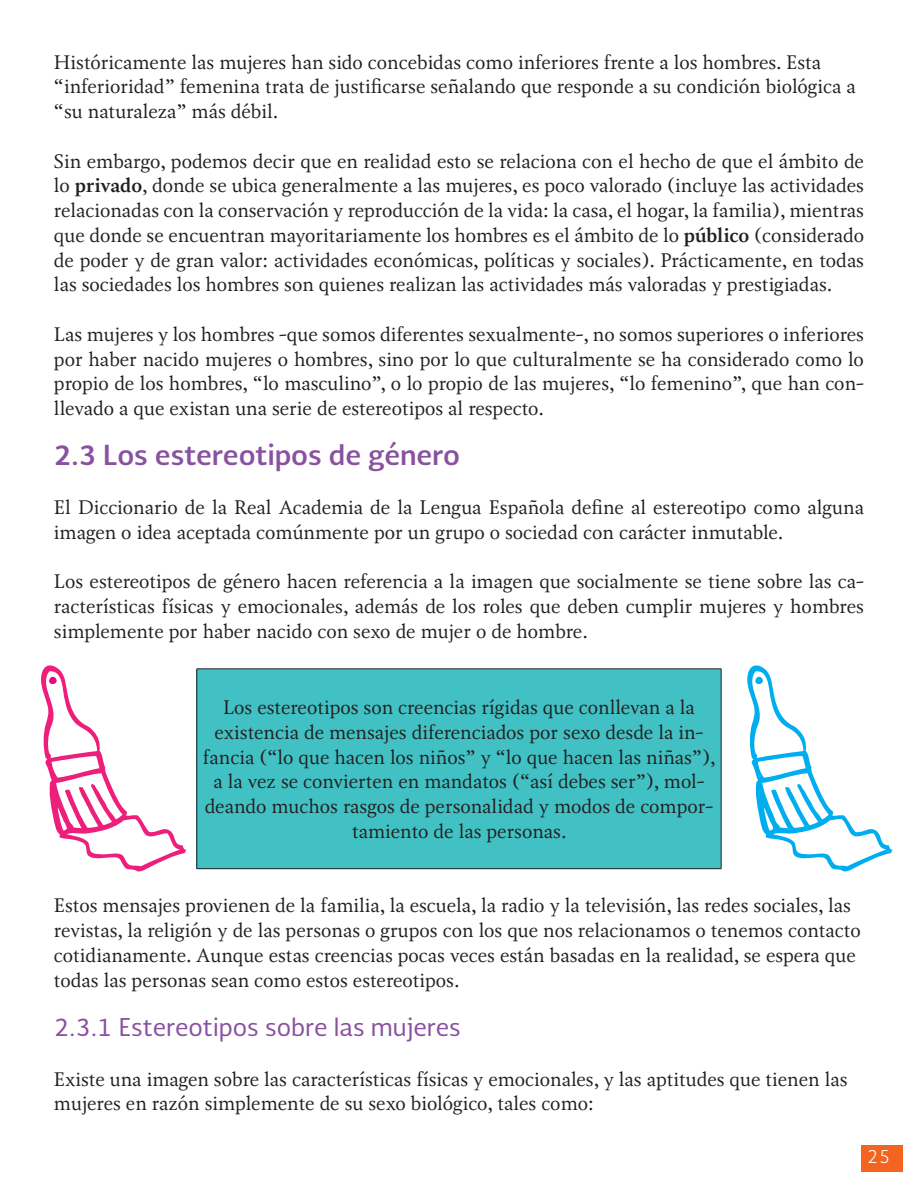
<style>
.page{position:relative;width:918px;height:1188px;background:#fff}
.page>*{position:absolute;margin:0;border:0;box-sizing:border-box;transform-origin:0 0}
.Texto_corrido{font:700 27px "Soberana Sans";color:#8951a0}
.Texto_corrido-2{font:24px "Soberana Sans";color:#8951a0}
.Texto_corrido-3{font:19.5px/24.8px "Soberana Texto";color:#231f20}
.t1{font:300 18px "Soberana Sans";color:#fff}
.s1{font-weight:700}
</style>
<div class="page">
<div style="left:861px;top:1145px;width:42px;height:26px;background:#f36421"></div>
<div style="left:197px;top:669px;width:524px;height:200px;background:#41c1c4"></div>
<hr style="left:197px;top:669px;width:524px;height:1px;background:#231f20">
<hr style="left:197px;top:669px;width:1px;height:199px;background:#231f20">
<hr style="left:721px;top:669px;width:1px;height:199px;background:#231f20">
<hr style="left:197px;top:868px;width:524px;height:1px;background:#231f20">
<svg style="left:41px;top:665px;width:145px;height:207px"></svg>
<svg style="left:747px;top:665px;width:146px;height:207px"></svg>
<p class="Texto_corrido-3" style="left:54px;top:49px;width:803px">Históricamente las mujeres han sido concebidas como inferiores frente a los hombres. Esta “inferioridad” femenina trata de justificarse señalando que responde a su condición biológica a “su naturaleza” más débil.</p>
<p class="Texto_corrido-3" style="left:54px;top:148px;width:812px;text-align:justify">Sin embargo, podemos decir que en realidad esto se relaciona con el hecho de que el ámbito de lo <span class="s1">privado</span>, donde se ubica generalmente a las mujeres, es poco valorado (incluye las actividades relacionadas con la conservación y reproducción de la vida: la casa, el hogar, la familia), mientras que donde se encuentran mayoritariamente los hombres es el ámbito de lo <span class="s1">público</span> (considerado de poder y de gran valor: actividades económicas, políticas y sociales). Prácticamente, en todas las sociedades los hombres son quienes realizan las actividades más valoradas y prestigiadas.</p>
<p class="Texto_corrido-3" style="left:54px;top:322px;width:812px;text-align:justify">Las mujeres y los hombres -que somos diferentes sexualmente-, no somos superiores o inferiores por haber nacido mujeres o hombres, sino por lo que culturalmente se ha considerado como lo propio de los hombres, “lo masculino”, o lo propio de las mujeres, “lo femenino”, que han con&shy;llevado a que existan una serie de estereotipos al respecto.</p>
<p class="Texto_corrido" style="left:54px;top:436px;width:408px">2.3 Los estereotipos de género</p>
<p class="Texto_corrido-3" style="left:54px;top:495px;width:812px">El Diccionario de la Real Academia de la Lengua Española define al estereotipo como alguna imagen o idea aceptada comúnmente por un grupo o sociedad con carácter inmutable.</p>
<p class="Texto_corrido-3" style="left:54px;top:569px;width:812px;text-align:justify">Los estereotipos de género hacen referencia a la imagen que socialmente se tiene sobre las ca&shy;racterísticas físicas y emocionales, además de los roles que deben cumplir mujeres y hombres simplemente por haber nacido con sexo de mujer o de hombre.</p>
<p class="Texto_corrido-3" style="left:203px;top:695px;width:514px;text-align:center">Los estereotipos son creencias rígidas que conllevan a la existencia de mensajes diferenciados por sexo desde la in&shy;fancia (“lo que hacen los niños” y “lo que hacen las niñas”), a la vez se convierten en mandatos (“así debes ser”), mol&shy;deando muchos rasgos de personalidad y modos de compor&shy;tamiento de las personas.</p>
<p class="Texto_corrido-3" style="left:54px;top:893px;width:808px">Estos mensajes provienen de la familia, la escuela, la radio y la televisión, las redes sociales, las revistas, la religión y de las personas o grupos con los que nos relacionamos o tenemos contacto cotidianamente. Aunque estas creencias pocas veces están basadas en la realidad, se espera que todas las personas sean como estos estereotipos.</p>
<p class="Texto_corrido-2" style="left:54px;top:1011px;width:408px">2.3.1 Estereotipos sobre las mujeres</p>
<p class="Texto_corrido-3" style="left:54px;top:1066px;width:795px">Existe una imagen sobre las características físicas y emocionales, y las aptitudes que tienen las mujeres en razón simplemente de su sexo biológico, tales como:</p>
<p class="t1" style="left:867px;top:1145px;width:25px">25</p>
</div>
